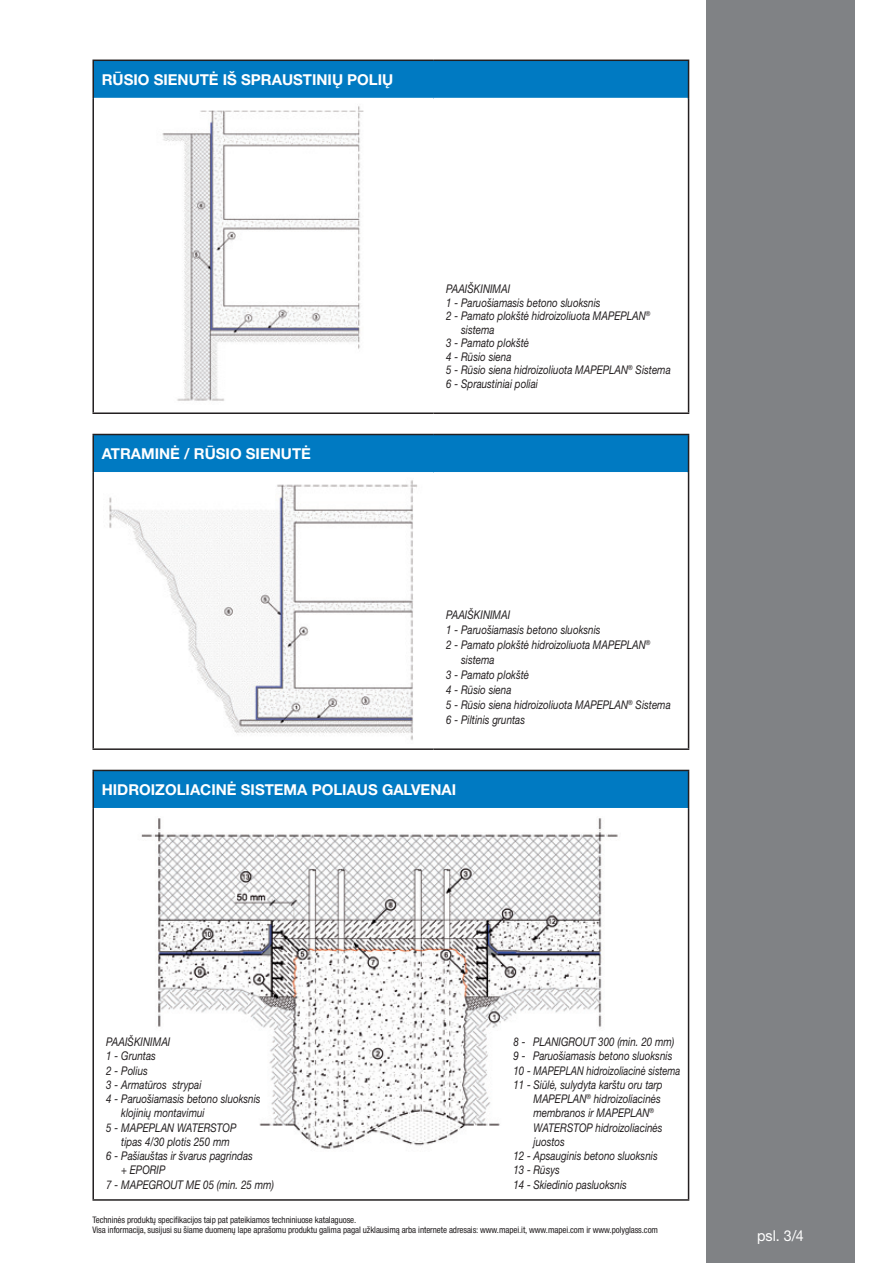
<style>
.page{position:relative;width:893px;height:1263px;background:#fff}
.page>*{position:absolute;margin:0;border:0;box-sizing:border-box;transform-origin:0 0}
.t1{font:700 15px "Helvetica Neue LT Pro";color:#fff}
.t2{font:15px "Helvetica Neue LT Pro";color:#fff;scale:.95 1}
.t3{font:italic 12px "Helvetica Neue LT Pro";color:#231f20;scale:.82 1}
.t4{font:condensed 9px/10.8px "Helvetica Neue LT Pro";letter-spacing:-.01em;color:#231f20}
</style>
<div class="page">
<div style="left:706px;top:0;width:149px;height:1263px;background:#808285"></div>
<div style="left:93px;top:60px;width:596px;height:39px;background:#007ac2"></div>
<hr style="left:94px;top:98px;width:339px;height:1px;background:#fff">
<hr style="left:433px;top:98px;width:255px;height:1px;background:#fff">
<hr style="left:92px;top:60px;width:341px;height:1px;background:#231f20">
<hr style="left:92px;top:61px;width:2px;height:38px;background:#231f20">
<hr style="left:433px;top:60px;width:256px;height:1px;background:#231f20">
<hr style="left:688px;top:61px;width:1px;height:38px;background:#231f20">
<hr style="left:92px;top:99px;width:2px;height:313px;background:#231f20">
<hr style="left:688px;top:99px;width:1px;height:313px;background:#231f20">
<hr style="left:92px;top:412px;width:341px;height:2px;background:#231f20">
<hr style="left:433px;top:412px;width:256px;height:2px;background:#231f20">
<img style="left:162px;top:106px;width:202px;height:295px">
<div style="left:93px;top:434px;width:596px;height:39px;background:#007ac2"></div>
<hr style="left:94px;top:472px;width:339px;height:1px;background:#fff">
<hr style="left:433px;top:472px;width:255px;height:1px;background:#fff">
<hr style="left:92px;top:434px;width:341px;height:1px;background:#231f20">
<hr style="left:92px;top:435px;width:2px;height:38px;background:#231f20">
<hr style="left:433px;top:434px;width:256px;height:1px;background:#231f20">
<hr style="left:688px;top:435px;width:1px;height:38px;background:#231f20">
<hr style="left:92px;top:473px;width:2px;height:275px;background:#231f20">
<hr style="left:688px;top:473px;width:1px;height:275px;background:#231f20">
<hr style="left:92px;top:748px;width:341px;height:2px;background:#231f20">
<hr style="left:433px;top:748px;width:256px;height:2px;background:#231f20">
<img style="left:109px;top:480px;width:309px;height:260px">
<div style="left:93px;top:770px;width:596px;height:39px;background:#007ac2"></div>
<hr style="left:92px;top:770px;width:597px;height:1px;background:#231f20">
<hr style="left:92px;top:771px;width:2px;height:38px;background:#231f20">
<hr style="left:688px;top:771px;width:1px;height:38px;background:#231f20">
<hr style="left:94px;top:808px;width:594px;height:1px;background:#fff">
<hr style="left:92px;top:809px;width:2px;height:390px;background:#231f20">
<hr style="left:688px;top:809px;width:1px;height:390px;background:#231f20">
<hr style="left:92px;top:1199px;width:597px;height:2px;background:#231f20">
<img style="left:141px;top:818px;width:477px;height:331px">
<p class="t1" style="left:102px;top:70px;width:293px">RŪSIO SIENUTĖ IŠ SPRAUSTINIŲ POLIŲ</p>
<p class="t1" style="left:102px;top:444px;width:211px">ATRAMINĖ / RŪSIO SIENUTĖ</p>
<p class="t3" style="left:446px;top:282px;width:80px">PAAIŠKINIMAI</p>
<p class="t3" style="left:446px;top:295px;width:190px">1 - Paruošiamasis betono sluoksnis</p>
<p class="t3" style="left:446px;top:309px;width:251px">2 - Pamato plokštė hidroizoliuota MAPEPLAN<sup>®</sup></p>
<p class="t3" style="left:461px;top:322px;width:42px">sistema</p>
<p class="t3" style="left:446px;top:336px;width:103px">3 - Pamato plokštė</p>
<p class="t3" style="left:446px;top:349px;width:81px">4 - Rūsio siena</p>
<p class="t3" style="left:446px;top:363px;width:275px">5 - Rūsio siena hidroizoliuota MAPEPLAN<sup>®</sup> Sistema</p>
<p class="t3" style="left:446px;top:376px;width:114px">6 - Spraustiniai poliai</p>
<p class="t3" style="left:446px;top:607px;width:80px">PAAIŠKINIMAI</p>
<p class="t3" style="left:446px;top:622px;width:190px">1 - Paruošiamasis betono sluoksnis</p>
<p class="t3" style="left:446px;top:637px;width:251px">2 - Pamato plokštė hidroizoliuota MAPEPLAN<sup>®</sup></p>
<p class="t3" style="left:461px;top:652px;width:42px">sistema</p>
<p class="t3" style="left:446px;top:667px;width:103px">3 - Pamato plokštė</p>
<p class="t3" style="left:446px;top:682px;width:81px">4 - Rūsio siena</p>
<p class="t3" style="left:446px;top:697px;width:275px">5 - Rūsio siena hidroizoliuota MAPEPLAN<sup>®</sup> Sistema</p>
<p class="t3" style="left:446px;top:712px;width:98px">6 - Piltinis gruntas</p>
<p class="t1" style="left:102px;top:780px;width:356px">HIDROIZOLIACINĖ SISTEMA POLIAUS GALVENAI</p>
<p class="t3" style="left:106px;top:1034px;width:80px">PAAIŠKINIMAI</p>
<p class="t3" style="left:106px;top:1049px;width:62px">1 - Gruntas</p>
<p class="t3" style="left:106px;top:1063px;width:52px">2 - Polius</p>
<p class="t3" style="left:106px;top:1077px;width:118px">3 - Armatūros strypai</p>
<p class="t3" style="left:106px;top:1091px;width:190px">4 - Paruošiamasis betono sluoksnis</p>
<p class="t3" style="left:121px;top:1106px;width:103px">klojinių montavimui</p>
<p class="t3" style="left:106px;top:1120px;width:160px">5 - MAPEPLAN WATERSTOP</p>
<p class="t3" style="left:121px;top:1134px;width:134px">tipas 4/30 plotis 250 mm</p>
<p class="t3" style="left:106px;top:1148px;width:180px">6 - Pašiauštas ir švarus pagrindas</p>
<p class="t3" style="left:121px;top:1163px;width:55px">+ EPORIP</p>
<p class="t3" style="left:106px;top:1177px;width:206px">7 - MAPEGROUT ME 05 (min. 25 mm)</p>
<p class="t3" style="left:513px;top:1034px;width:198px">8 - PLANIGROUT 300 (min. 20 mm)</p>
<p class="t3" style="left:513px;top:1049px;width:195px">9 - Paruošiamasis betono sluoksnis</p>
<p class="t3" style="left:513px;top:1063px;width:205px">10 - MAPEPLAN hidroizoliacinė sistema</p>
<p class="t3" style="left:513px;top:1077px;width:183px">11 - Siūlė, sulydyta karštu oru tarp</p>
<p class="t3" style="left:533px;top:1091px;width:157px">MAPEPLAN<sup>®</sup> hidroizoliacinės</p>
<p class="t3" style="left:533px;top:1106px;width:149px">membranos ir MAPEPLAN<sup>®</sup></p>
<p class="t3" style="left:533px;top:1120px;width:159px">WATERSTOP hidroizoliacinės</p>
<p class="t3" style="left:533px;top:1134px;width:40px">juostos</p>
<p class="t3" style="left:513px;top:1148px;width:177px">12 - Apsauginis betono sluoksnis</p>
<p class="t3" style="left:513px;top:1163px;width:58px">13 - Rūsys</p>
<p class="t3" style="left:513px;top:1177px;width:140px">14 - Skiedinio pasluoksnis</p>
<p class="t4" style="left:92px;top:1214px;width:567px">Techninės produktų specifikacijos taip pat pateikiamos techniniuose katalaguose.<br>Visa informacija, susijusi su šiame duomenų lape aprašomu produktu galima pagal užklausimą arba internete adresais: www.mapei.it, www.mapei.com ir www.polyglass.com</p>
<p class="t2" style="left:757px;top:1227px;width:51px">psl. 3/4</p>
</div>
